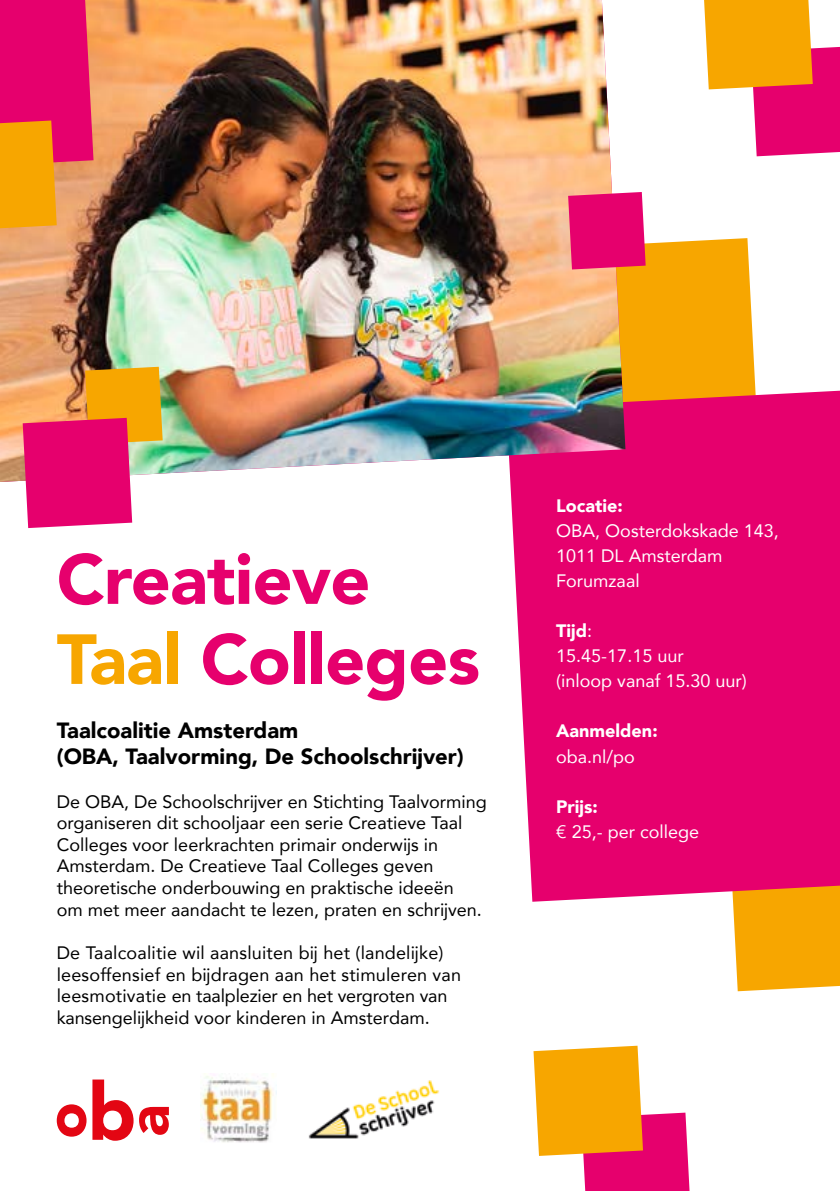
<style>
.page{position:relative;width:840px;height:1191px;background:#fff}
.page>*{position:absolute;margin:0;border:0;box-sizing:border-box;transform-origin:0 0}
.t1{font:900 70px/80px "Avenir";letter-spacing:-.01em;color:#e6006d}
.t2{font:900 22px/26.4px "Avenir";color:#000}
.t3{font:18px/21.6px "Avenir";color:#000}
.t4{font:18px/25px "Avenir";color:#fff}
.t5{font:900 18px "Avenir";color:#fff}
.s1{color:#f7a600}
.s2{font-weight:900}
</style>
<div class="page">
<div style="left:733px;top:901px;width:106px;height:90px;background:#f7a600"></div>
<div style="left:625px;top:238px;width:131px;height:153px;background:#f7a600"></div>
<div style="left:510px;top:391px;width:329px;height:510px;background:#e6006d"></div>
<img style="left:0;top:0;width:625px;height:482px">
<img style="left:308px;top:1080px;width:131px;height:59px">
<img style="left:200px;top:1073px;width:74px;height:70px">
<svg style="left:92px;top:1079px;width:41px;height:61px"></svg>
<svg style="left:57px;top:1104px;width:29px;height:32px"></svg>
<svg style="left:139px;top:1107px;width:30px;height:27px"></svg>
<svg style="left:567px;top:192px;width:78px;height:77px;background:#e71371"></svg>
<svg style="left:0;top:0;width:93px;height:228px;background:#ea444f"></svg>
<svg style="left:23px;top:367px;width:139px;height:161px;background:#e75f67"></svg>
<svg style="left:704px;top:0;width:135px;height:156px"></svg>
<svg style="left:533px;top:1045px;width:156px;height:146px"></svg>
<h1 class="t1" style="left:57px;top:537px;width:424px">Creatieve<br><span class="s1">Taal</span> Colleges</h1>
<p class="t2" style="left:57px;top:716px;width:408px">Taalcoalitie Amsterdam<br>(OBA, Taalvorming, De Schoolschrijver)</p>
<p class="t3" style="left:57px;top:790px;width:431px">De OBA, De Schoolschrijver en Stichting Taalvorming organiseren dit schooljaar een serie Creatieve Taal Colleges voor leerkrachten primair onderwijs in Amsterdam. De Creatieve Taal Colleges geven theoretische onderbouwing en praktische ideeën<br>om met meer aandacht te lezen, praten en schrijven.</p>
<p class="t3" style="left:57px;top:941px;width:405px">De Taalcoalitie wil aansluiten bij het (landelijke) leesoffensief en bijdragen aan het stimuleren van leesmotivatie en taalplezier en het vergroten van kansengelijkheid voor kinderen in Amsterdam.</p>
<p class="t5" style="left:556px;top:491px;width:68px">Locatie:</p>
<p class="t4" style="left:556px;top:518px;width:224px">OBA, Oosterdokskade 143,<br>1011 DL Amsterdam<br>Forumzaal</p>
<p class="t4" style="left:556px;top:618px;width:192px"><span class="s2">Tijd</span>:<br>15.45-17.15 uur<br>(inloop vanaf 15.30 uur)</p>
<p class="t5" style="left:556px;top:716px;width:103px">Aanmelden:</p>
<p class="t4" style="left:556px;top:743px;width:80px">oba.nl/po</p>
<p class="t5" style="left:556px;top:791px;width:43px">Prijs:</p>
<p class="t4" style="left:556px;top:818px;width:144px">€ 25,- per college</p>
</div>
